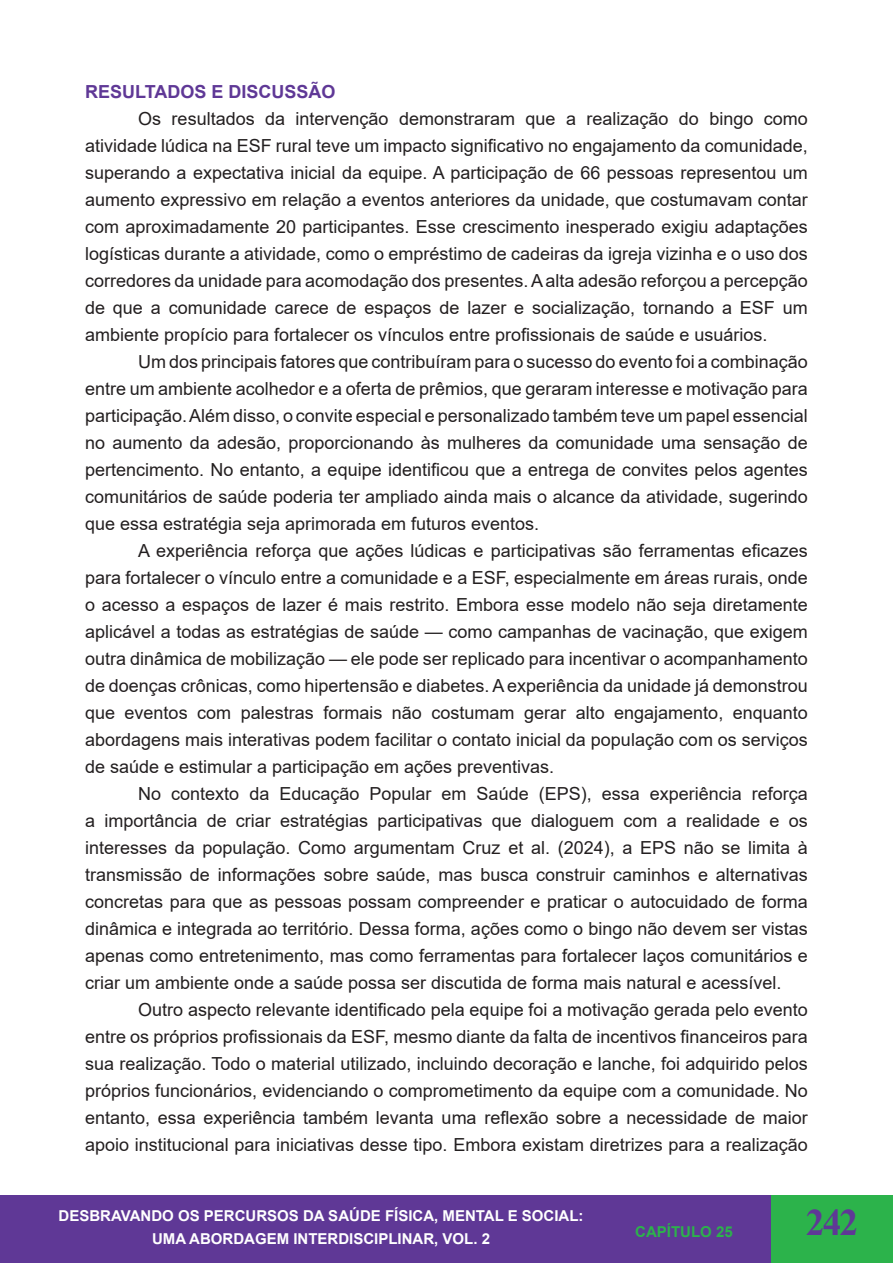
<style>
.page{position:relative;width:893px;height:1263px;background:#fff}
.page>*{position:absolute;margin:0;border:0;box-sizing:border-box;transform-origin:0 0}
.t1{font:700 37.5px "Times New Roman";color:#5f3896}
.t2{font:18px/27px "Arial";color:#231f20;text-align:justify}
.t3{font:700 18px "Arial";color:#5f3896}
.t4{font:700 15px/22.5px "Arial";color:#fff;text-align:center}
.t5{font:700 15px "Arial";color:#2cb34b}
</style>
<div class="page">
<div style="left:0;top:1196px;width:893px;height:67px;background:#5f3896"></div>
<div style="left:771px;top:1196px;width:122px;height:67px;background:#2cb34b"></div>
<p class="t3" style="left:85px;top:79px;width:252px">RESULTADOS E DISCUSSÃO</p>
<p class="t2" style="left:85px;top:105px;width:724px;text-indent:53px">Os resultados da intervenção demonstraram que a realização do bingo como atividade lúdica na ESF rural teve um impacto significativo no engajamento da comunidade, superando a expectativa inicial da equipe. A participação de 66 pessoas representou um aumento expressivo em relação a eventos anteriores da unidade, que costumavam contar com aproximadamente 20 participantes. Esse crescimento inesperado exigiu adaptações logísticas durante a atividade, como o empréstimo de cadeiras da igreja vizinha e o uso dos corredores da unidade para acomodação dos presentes. A alta adesão reforçou a percepção de que a comunidade carece de espaços de lazer e socialização, tornando a ESF um ambiente propício para fortalecer os vínculos entre profissionais de saúde e usuários.</p>
<p class="t2" style="left:85px;top:348px;width:724px;text-indent:53px">Um dos principais fatores que contribuíram para o sucesso do evento foi a combinação entre um ambiente acolhedor e a oferta de prêmios, que geraram interesse e motivação para participação. Além disso, o convite especial e personalizado também teve um papel essencial no aumento da adesão, proporcionando às mulheres da comunidade uma sensação de pertencimento. No entanto, a equipe identificou que a entrega de convites pelos agentes comunitários de saúde poderia ter ampliado ainda mais o alcance da atividade, sugerindo que essa estratégia seja aprimorada em futuros eventos.</p>
<p class="t2" style="left:85px;top:537px;width:724px;text-indent:53px">A experiência reforça que ações lúdicas e participativas são ferramentas eficazes para fortalecer o vínculo entre a comunidade e a ESF, especialmente em áreas rurais, onde o acesso a espaços de lazer é mais restrito. Embora esse modelo não seja diretamente aplicável a todas as estratégias de saúde — como campanhas de vacinação, que exigem outra dinâmica de mobilização — ele pode ser replicado para incentivar o acompanhamento de doenças crônicas, como hipertensão e diabetes. A experiência da unidade já demonstrou que eventos com palestras formais não costumam gerar alto engajamento, enquanto abordagens mais interativas podem facilitar o contato inicial da população com os serviços de saúde e estimular a participação em ações preventivas.</p>
<p class="t2" style="left:85px;top:780px;width:724px;text-indent:53px">No contexto da Educação Popular em Saúde (EPS), essa experiência reforça a importância de criar estratégias participativas que dialoguem com a realidade e os interesses da população. Como argumentam Cruz et al. (2024), a EPS não se limita à transmissão de informações sobre saúde, mas busca construir caminhos e alternativas concretas para que as pessoas possam compreender e praticar o autocuidado de forma dinâmica e integrada ao território. Dessa forma, ações como o bingo não devem ser vistas apenas como entretenimento, mas como ferramentas para fortalecer laços comunitários e criar um ambiente onde a saúde possa ser discutida de forma mais natural e acessível.</p>
<p class="t2" style="left:85px;top:996px;width:724px;text-indent:53px">Outro aspecto relevante identificado pela equipe foi a motivação gerada pelo evento entre os próprios profissionais da ESF, mesmo diante da falta de incentivos financeiros para sua realização. Todo o material utilizado, incluindo decoração e lanche, foi adquirido pelos próprios funcionários, evidenciando o comprometimento da equipe com a comunidade. No entanto, essa experiência também levanta uma reflexão sobre a necessidade de maior apoio institucional para iniciativas desse tipo. Embora existam diretrizes para a realização</p>
<p class="t4" style="left:59px;top:1205px;width:527px">DESBRAVANDO OS PERCURSOS DA SAÚDE FÍSICA, MENTAL E SOCIAL:<br>UMA ABORDAGEM INTERDISCIPLINAR, VOL. 2</p>
<p class="t5" style="left:635px;top:1221px;width:99px">CAPÍTULO 25</p>
<h1 class="t1" style="left:806px;top:1195px;width:54px">242</h1>
</div>
